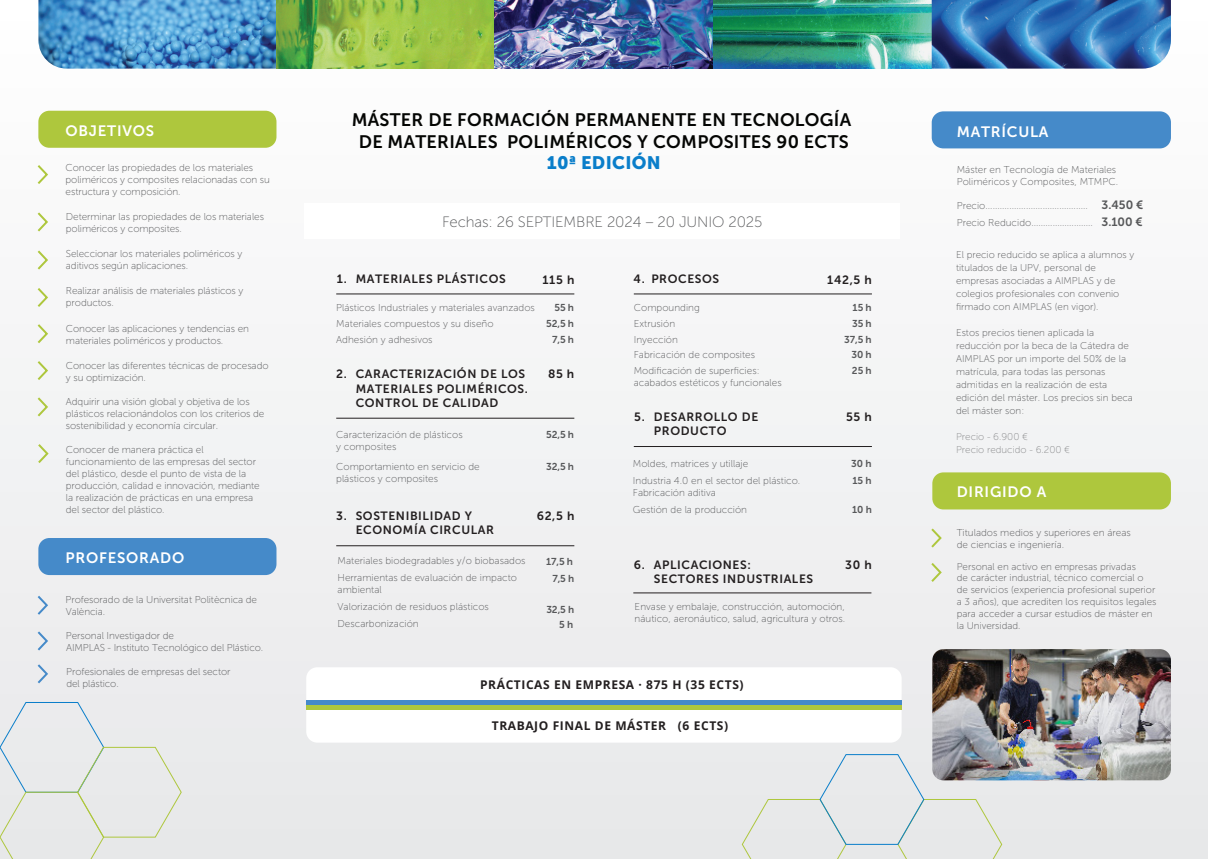
<style>
.page{position:relative;width:1208px;height:859px;background:#f3f4f4}
.page>*{position:absolute;margin:0;border:0;box-sizing:border-box;transform-origin:0 0}
.t1{font:18px/21.6px "Museo Sans 700";letter-spacing:.015em;color:#040503;text-align:center}
.t2{font:18px "Museo Sans 900";letter-spacing:.015em;color:#0a7eca}
.t3{font:15px "Museo Sans 700";letter-spacing:.05em;color:#fff}
.t4{font:15px "Museo Sans 100";letter-spacing:-.01em;color:#57585a}
.t5{font:12px/14.4px "Museo Sans 700";letter-spacing:.05em;color:#231f20}
.t6{font:700 12px "Open Sans";letter-spacing:.05em;color:#231f20}
.t7{font:12px/16.8px "Museo Sans 700";color:#57585a}
.t8{font:10px/12px "Museo Sans 100";letter-spacing:-.01em;color:#57585a}
.t9{font:10px/16px "Museo Sans 700";letter-spacing:-.01em;color:#57585a;text-align:right}
.t10{font:9.9px/13px "Museo Sans 100";color:#57585a}
.t11{font:9.9px/13px "Museo Sans 100";color:rgb(87 88 90/.7)}
</style>
<div class="page">
<div style="left:38px;top:111px;width:238px;height:37px;background:#aec73d;border-radius:11px"></div>
<svg style="left:37px;top:212px;width:11px;height:20px"></svg>
<svg style="left:37px;top:165px;width:11px;height:19px"></svg>
<svg style="left:37px;top:250px;width:11px;height:20px"></svg>
<svg style="left:37px;top:288px;width:11px;height:19px"></svg>
<svg style="left:37px;top:324px;width:11px;height:19px"></svg>
<svg style="left:37px;top:361px;width:11px;height:19px"></svg>
<svg style="left:37px;top:397px;width:11px;height:20px"></svg>
<svg style="left:38px;top:444px;width:11px;height:19px"></svg>
<div style="left:38px;top:538px;width:238px;height:37px;background:#458ac9;border-radius:11px"></div>
<svg style="left:38px;top:596px;width:10px;height:19px"></svg>
<svg style="left:38px;top:664px;width:10px;height:19px"></svg>
<svg style="left:38px;top:631px;width:10px;height:19px"></svg>
<div style="left:931px;top:111px;width:240px;height:37px;background:#458ac9;border-radius:11px"></div>
<div style="left:304px;top:203px;width:596px;height:36px;background:#fff"></div>
<hr style="left:336px;top:293px;width:238px;height:1px;background:#231f20">
<hr style="left:336px;top:545px;width:238px;height:1px;background:#231f20">
<hr style="left:336px;top:418px;width:238px;height:1px;background:#231f20">
<hr style="left:634px;top:293px;width:238px;height:1px;background:#231f20">
<hr style="left:634px;top:446px;width:238px;height:1px;background:#231f20">
<hr style="left:633px;top:592px;width:238px;height:1px;background:#231f20">
<img style="left:38px;top:0;width:1133px;height:69px">
<div style="left:0;top:701px;width:182px;height:158px;background:#e9eaeb"></div>
<div style="left:741px;top:754px;width:261px;height:105px;background:#e8e9ea"></div>
<div style="left:932px;top:472px;width:239px;height:37px;background:#aec73d;border-radius:11px"></div>
<svg style="left:931px;top:528px;width:11px;height:20px"></svg>
<svg style="left:931px;top:563px;width:11px;height:19px"></svg>
<img style="left:932px;top:649px;width:239px;height:131px">
<div style="left:307px;top:668px;width:594px;height:32px;background:#fff"></div>
<div style="left:307px;top:710px;width:594px;height:32px;background:#fff"></div>
<div style="left:306px;top:700px;width:595px;height:5px;background:#458ac9"></div>
<div style="left:306px;top:705px;width:595px;height:5px;background:#aec73d"></div>
<h2 class="t3" style="left:66px;top:123px;width:90px">OBJETIVOS</h2>
<p class="t8" style="left:66px;top:161px;width:206px">Conocer las propiedades de los materiales poliméricos y composites relacionadas con su estructura y composición.</p>
<p class="t8" style="left:66px;top:210px;width:200px">Determinar las propiedades de los materiales poliméricos y composites.</p>
<p class="t8" style="left:66px;top:247px;width:178px">Seleccionar los materiales poliméricos y aditivos según aplicaciones.</p>
<p class="t8" style="left:66px;top:285px;width:179px">Realizar análisis de materiales plásticos y productos.</p>
<p class="t8" style="left:66px;top:323px;width:185px">Conocer las aplicaciones y tendencias en materiales poliméricos y productos.</p>
<p class="t8" style="left:66px;top:360px;width:204px">Conocer las diferentes técnicas de procesado y su optimización.</p>
<p class="t8" style="left:66px;top:396px;width:200px">Adquirir una visión global y objetiva de los plásticos relacionándolos con los criterios de sostenibilidad y economía circular.</p>
<p class="t8" style="left:66px;top:443px;width:195px">Conocer de manera práctica el funcionamiento de las empresas del sector del plástico, desde el punto de vista de la producción, calidad e innovación, mediante la realización de prácticas en una empresa del sector del plástico.</p>
<h2 class="t3" style="left:66px;top:549px;width:120px">PROFESORADO</h2>
<p class="t8" style="left:66px;top:593px;width:193px">Profesorado de la Universitat Politècnica de<br>València.</p>
<p class="t8" style="left:66px;top:629px;width:199px">Personal Investigador de<br>AIMPLAS - Instituto Tecnológico del Plástico.</p>
<p class="t8" style="left:66px;top:665px;width:166px">Profesionales de empresas del sector del plástico.</p>
<h1 class="t1" style="left:352px;top:109px;width:501px">MÁSTER DE FORMACIÓN PERMANENTE EN TECNOLOGÍA<br>DE MATERIALES POLIMÉRICOS Y COMPOSITES 90 ECTS</h1>
<h1 class="t2" style="left:547px;top:153px;width:115px">10ª EDICIÓN</h1>
<h2 class="t4" style="left:442px;top:214px;width:322px">Fechas: 26 SEPTIEMBRE 2024 – 20 JUNIO 2025</h2>
<p class="t5" style="left:356px;top:272px;width:152px">MATERIALES PLÁSTICOS</p>
<p class="t5" style="left:542px;top:273px;width:33px">115 h</p>
<p class="t8" style="left:336px;top:300px;width:200px;line-height:16px">Plásticos Industriales y materiales avanzados<br>Materiales compuestos y su diseño<br>Adhesión y adhesivos</p>
<p class="t9" style="left:546px;top:300px;width:29px">55 h<br>52,5 h<br>7,5 h</p>
<p class="t5" style="left:337px;top:272px;width:11px">1.</p>
<p class="t5" style="left:336px;top:367px;width:12px">2.</p>
<p class="t5" style="left:356px;top:367px;width:174px">CARACTERIZACIÓN DE LOS<br>MATERIALES POLIMÉRICOS.<br>CONTROL DE CALIDAD</p>
<p class="t5" style="left:548px;top:367px;width:28px">85 h</p>
<p class="t8" style="left:336px;top:429px;width:128px">Caracterización de plásticos y composites</p>
<p class="t8" style="left:336px;top:461px;width:145px">Comportamiento en servicio de plásticos y composites</p>
<p class="t9" style="left:546px;top:427px;width:29px">52,5 h</p>
<p class="t9" style="left:546px;top:459px;width:29px">32,5 h</p>
<p class="t5" style="left:336px;top:508px;width:12px">3.</p>
<p class="t5" style="left:356px;top:508px;width:140px">SOSTENIBILIDAD Y<br>ECONOMÍA CIRCULAR</p>
<p class="t5" style="left:537px;top:508px;width:39px">62,5 h</p>
<p class="t8" style="left:337px;top:552px;width:190px;line-height:17px">Materiales biodegradables y/o biobasados<br>Herramientas de evaluación de impacto</p>
<p class="t8" style="left:337px;top:581px;width:153px;line-height:17px">ambiental<br>Valorización de residuos plásticos<br>Descarbonización</p>
<p class="t9" style="left:546px;top:553px;width:30px;line-height:16.4px">17,5 h<br>7,5 h</p>
<p class="t9" style="left:546px;top:602px;width:29px;line-height:15.5px">32,5 h<br>5 h</p>
<p class="t5" style="left:633px;top:272px;width:87px">4. PROCESOS</p>
<p class="t5" style="left:827px;top:273px;width:46px">142,5 h</p>
<p class="t8" style="left:634px;top:300px;width:67px;line-height:16px">Compounding<br>Extrusión<br>Inyección</p>
<p class="t9" style="left:844px;top:300px;width:29px">15 h<br>35 h<br>37,5 h</p>
<p class="t8" style="left:634px;top:347px;width:127px;line-height:16px">Fabricación de composites<br>Modificación de superficies:</p>
<p class="t8" style="left:634px;top:377px;width:149px">acabados estéticos y funcionales</p>
<p class="t9" style="left:851px;top:347px;width:22px;text-align:left">30 h<br>25 h</p>
<p class="t5" style="left:654px;top:410px;width:106px">DESARROLLO DE<br>PRODUCTO</p>
<p class="t5" style="left:634px;top:410px;width:12px">5.</p>
<p class="t5" style="left:846px;top:410px;width:27px">55 h</p>
<p class="t8" style="left:633px;top:456px;width:169px;line-height:17px">Moldes, matrices y utillaje<br>Industria 4.0 en el sector del plástico.</p>
<p class="t8" style="left:633px;top:485px;width:116px;line-height:17px">Fabricación aditiva<br>Gestión de la producción</p>
<p class="t9" style="left:851px;top:455px;width:22px;line-height:16.6px;text-align:left">30 h<br>15 h</p>
<p class="t9" style="left:852px;top:502px;width:21px">10 h</p>
<p class="t5" style="left:634px;top:557px;width:12px">6.</p>
<p class="t5" style="left:654px;top:557px;width:161px">APLICACIONES:<br>SECTORES INDUSTRIALES</p>
<p class="t5" style="left:845px;top:557px;width:28px">30 h</p>
<p class="t8" style="left:634px;top:601px;width:212px">Envase y embalaje, construcción, automoción, náutico, aeronáutico, salud, agricultura y otros.</p>
<p class="t6" style="left:480px;top:676px;width:265px">PRÁCTICAS EN EMPRESA · 875 H (35 ECTS)</p>
<p class="t6" style="left:492px;top:718px;width:238px">TRABAJO FINAL DE MÁSTER (6 ECTS)</p>
<h2 class="t3" style="left:956px;top:123px;width:93px">MATRÍCULA</h2>
<p class="t8" style="left:956px;top:163px;width:163px">Máster en Tecnología de Materiales<br>Poliméricos y Composites, MTMPC.</p>
<p class="t8" style="left:956px;top:197px;width:138px;line-height:16.8px">Precio...........................................<br>Precio Reducido..........................</p>
<p class="t7" style="left:1101px;top:197px;width:43px">3.450 €<br>3.100 €</p>
<p class="t10" style="left:956px;top:248px;width:180px">El precio reducido se aplica a alumnos y titulados de la UPV, personal de empresas asociadas a AIMPLAS y de colegios profesionales con convenio firmado con AIMPLAS (en vigor).</p>
<p class="t10" style="left:956px;top:326px;width:178px">Estos precios tienen aplicada la reducción por la beca de la Cátedra de<br>AIMPLAS por un importe del 50% de la matrícula, para todas las personas admitidas en la realización de esta edición del máster. Los precios sin beca del máster son:</p>
<p class="t11" style="left:956px;top:430px;width:116px">Precio - 6.900 €<br>Precio reducido - 6.200 €</p>
<h2 class="t3" style="left:956px;top:483px;width:91px">DIRIGIDO A</h2>
<p class="t8" style="left:956px;top:526px;width:176px">Titulados medios y superiores en áreas de ciencias e ingeniería.</p>
<p class="t10" style="left:956px;top:560px;width:201px;line-height:11.8px">Personal en activo en empresas privadas<br>de carácter industrial, técnico comercial o de servicios (experiencia profesional superior a 3 años), que acrediten los requisitos legales para acceder a cursar estudios de máster en la Universidad.</p>
</div>
